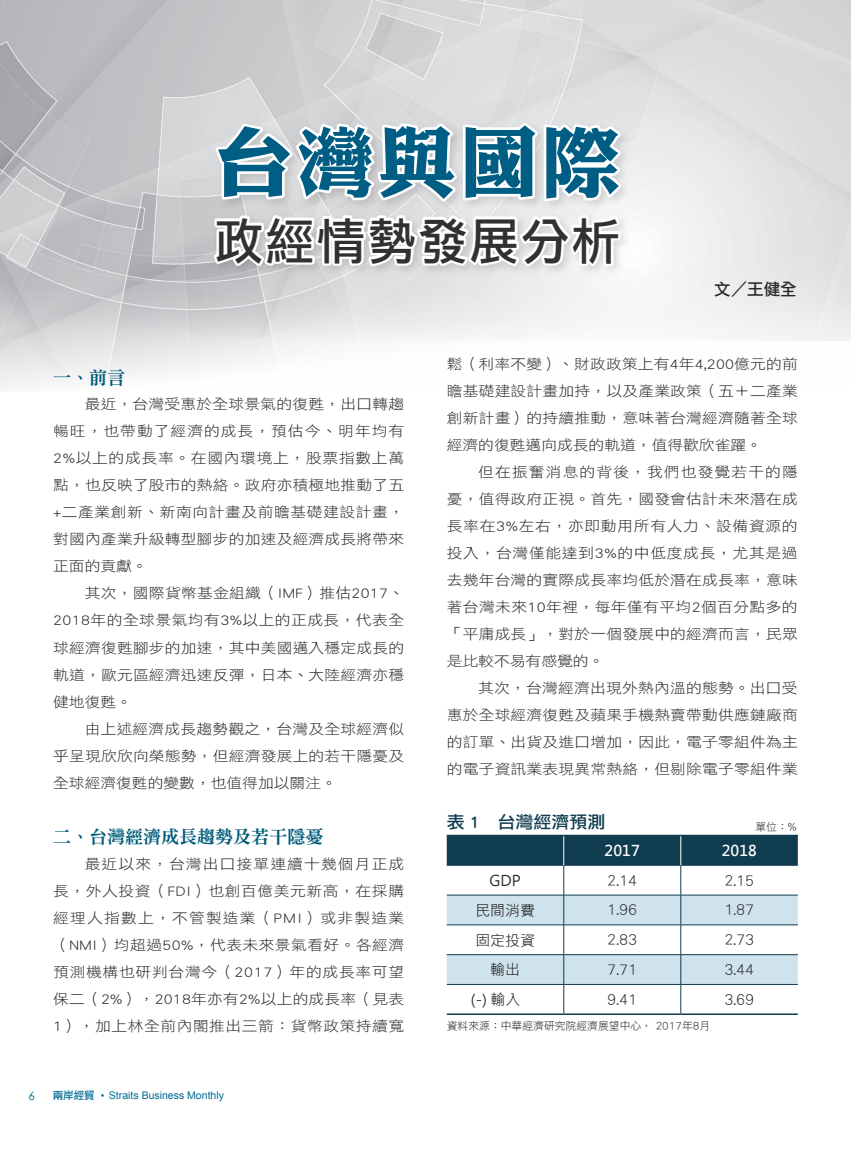
<style>
.page{position:relative;width:851px;height:1149px;background:#fff}
.page>*{position:absolute;margin:0;border:0;box-sizing:border-box;transform-origin:0 0}
.t1{font:76.5px "DF Li King Hei Std W8";letter-spacing:.05em;color:#005d83}
.t2{font:49.5px "DF Li Hei Std W5";letter-spacing:.04em;color:#323132}
.t3{font:18px "DFN Ming W9 WINP BF";color:#005b7a}
.t4{font:17.1px "DF Li Hei Std W5";color:#103c4f;scale:1.05 1}
.t5{font:16.5px "DF Li Hei Std W5";color:#2a2828}
.t6{font:14.85px "DF Li Hei W3 WINP BF";color:#2a2828}
.t7{font:14.85px "Microsoft Jheng Hei";color:#2a2828}
.t8{font:700 14.85px "Microsoft Jheng Hei";color:#fff}
.t9{font:14.1px/27px "DF Li Hei Std W3";letter-spacing:.015em;color:#2a2828;text-align:justify;scale:1.11 1}
.t10{font:11.55px "Century Gothic";color:#006a96}
.t11{font:10.8px "DF Li Hei W3 WINP BF";color:#2a2828}
.t12{font:10.5px "Arial";color:#006a96}
.s1{font-family:"DF Li Hei Std W5"}
.s2{font-family:"Adobe Ming Std";font-weight:300}
</style>
<div class="page">
<img style="left:0;top:0;width:850px;height:388px">
<div style="left:211px;top:120px;width:421px;height:157px;background:#2a2828;opacity:.15"></div>
<svg style="left:182px;top:118px;width:445px;height:154px"></svg>
<hr style="left:446px;top:834px;width:117px;height:2px;background:#103c4f">
<hr style="left:563px;top:834px;width:117px;height:2px;background:#103c4f">
<hr style="left:680px;top:834px;width:117px;height:2px;background:#103c4f">
<hr style="left:446px;top:1013px;width:117px;height:1px;background:#103c4f">
<hr style="left:563px;top:1013px;width:117px;height:1px;background:#103c4f">
<hr style="left:680px;top:1013px;width:117px;height:1px;background:#103c4f">
<svg style="left:446px;top:835px;width:351px;height:178px"></svg>
<h1 class="t1" style="left:214px;top:121px;width:407px">台灣與國際</h1>
<h2 class="t2" style="left:214px;top:214px;width:407px">政經情勢發展分析</h2>
<p class="t5" style="left:714px;top:280px;width:84px">文／王健全</p>
<p class="t3" style="left:53px;top:368px;width:74px">一、前言</p>
<p class="t9" style="left:53px;top:390px;width:318px;text-indent:32px">最近，台灣受惠於全球景氣的復甦，出口轉趨暢旺，也帶動了經濟的成長，預估今、明年均有2%以上的成長率。在國內環境上，股票指數上萬點，也反映了股市的熱絡。政府亦積極地推動了五+二產業創新、新南向計畫及前瞻基礎建設計畫，對國內產業升級轉型腳步的加速及經濟成長將帶來正面的貢獻。</p>
<p class="t9" style="left:53px;top:579px;width:318px;text-indent:32px">其次，國際貨幣基金組織（IMF）推估2017、2018年的全球景氣均有3%以上的正成長，代表全球經濟復甦腳步的加速，其中美國邁入穩定成長的軌道，歐元區經濟迅速反彈，日本、大陸經濟亦穩健地復甦。</p>
<p class="t9" style="left:53px;top:714px;width:318px;text-indent:32px">由上述經濟成長趨勢觀之，台灣及全球經濟似乎呈現欣欣向榮態勢，但經濟發展上的若干隱憂及全球經濟復甦的變數，也值得加以關注。</p>
<p class="t3" style="left:53px;top:827px;width:272px">二、台灣經濟成長趨勢及若干隱憂</p>
<p class="t9" style="left:53px;top:849px;width:318px;text-indent:32px">最近以來，台灣出口接單連續十幾個月正成長，外人投資（FDI）也創百億美元新高，在採購經理人指數上，不管製造業（PMI）或非製造業（NMI）均超過50%，代表未來景氣看好。各經濟預測機構也研判台灣今（2017）年的成長率可望保二（2%），2018年亦有2%以上的成長率（見表1），加上林全前內閣推出三箭：貨幣政策持續寬</p>
<p class="t10" style="left:29px;top:1087px;width:8px">6</p>
<p class="t12" style="left:53px;top:1089px;width:173px"><span class="s1">兩岸經貿</span> <span class="s2">˙</span>Straits Business Monthly</p>
<p class="t9" style="left:446px;top:350px;width:318px">鬆（利率不變）、財政政策上有4年4,200億元的前瞻基礎建設計畫加持，以及產業政策（五＋二產業創新計畫）的持續推動，意味著台灣經濟隨著全球經濟的復甦邁向成長的軌道，值得歡欣雀躍。</p>
<p class="t9" style="left:446px;top:458px;width:318px;text-indent:32px">但在振奮消息的背後，我們也發覺若干的隱憂，值得政府正視。首先，國發會估計未來潛在成長率在3%左右，亦即動用所有人力、設備資源的投入，台灣僅能達到3%的中低度成長，尤其是過去幾年台灣的實際成長率均低於潛在成長率，意味著台灣未來10年裡，每年僅有平均2個百分點多的「平庸成長」，對於一個發展中的經濟而言，民眾是比較不易有感覺的。</p>
<p class="t9" style="left:446px;top:674px;width:318px;text-indent:32px">其次，台灣經濟出現外熱內溫的態勢。出口受惠於全球經濟復甦及蘋果手機熱賣帶動供應鏈廠商的訂單、出貨及進口增加，因此，電子零組件為主的電子資訊業表現異常熱絡，但剔除電子零組件業</p>
<p class="t4" style="left:446px;top:812px;width:153px">表 1　台灣經濟預測</p>
<p class="t11" style="left:755px;top:820px;width:43px">單位：%</p>
<p class="t8" style="left:604px;top:841px;width:37px">2017</p>
<p class="t8" style="left:721px;top:841px;width:37px">2018</p>
<p class="t7" style="left:489px;top:870px;width:33px">GDP</p>
<p class="t6" style="left:607px;top:872px;width:31px">2.14</p>
<p class="t6" style="left:724px;top:872px;width:31px">2.15</p>
<p class="t7" style="left:475px;top:900px;width:61px">民間消費</p>
<p class="t6" style="left:607px;top:902px;width:31px">1.96</p>
<p class="t6" style="left:724px;top:902px;width:31px">1.87</p>
<p class="t7" style="left:475px;top:930px;width:61px">固定投資</p>
<p class="t6" style="left:607px;top:932px;width:31px">2.83</p>
<p class="t6" style="left:724px;top:932px;width:31px">2.73</p>
<p class="t7" style="left:490px;top:960px;width:31px">輸出</p>
<p class="t6" style="left:607px;top:961px;width:31px">7.71</p>
<p class="t6" style="left:724px;top:961px;width:31px">3.44</p>
<p class="t7" style="left:471px;top:989px;width:51px">(-) 輸入</p>
<p class="t6" style="left:607px;top:991px;width:31px">9.41</p>
<p class="t6" style="left:724px;top:991px;width:31px">3.69</p>
<p class="t11" style="left:446px;top:1019px;width:265px">資料來源：中華經濟研究院經濟展望中心， 2017年8月</p>
</div>
